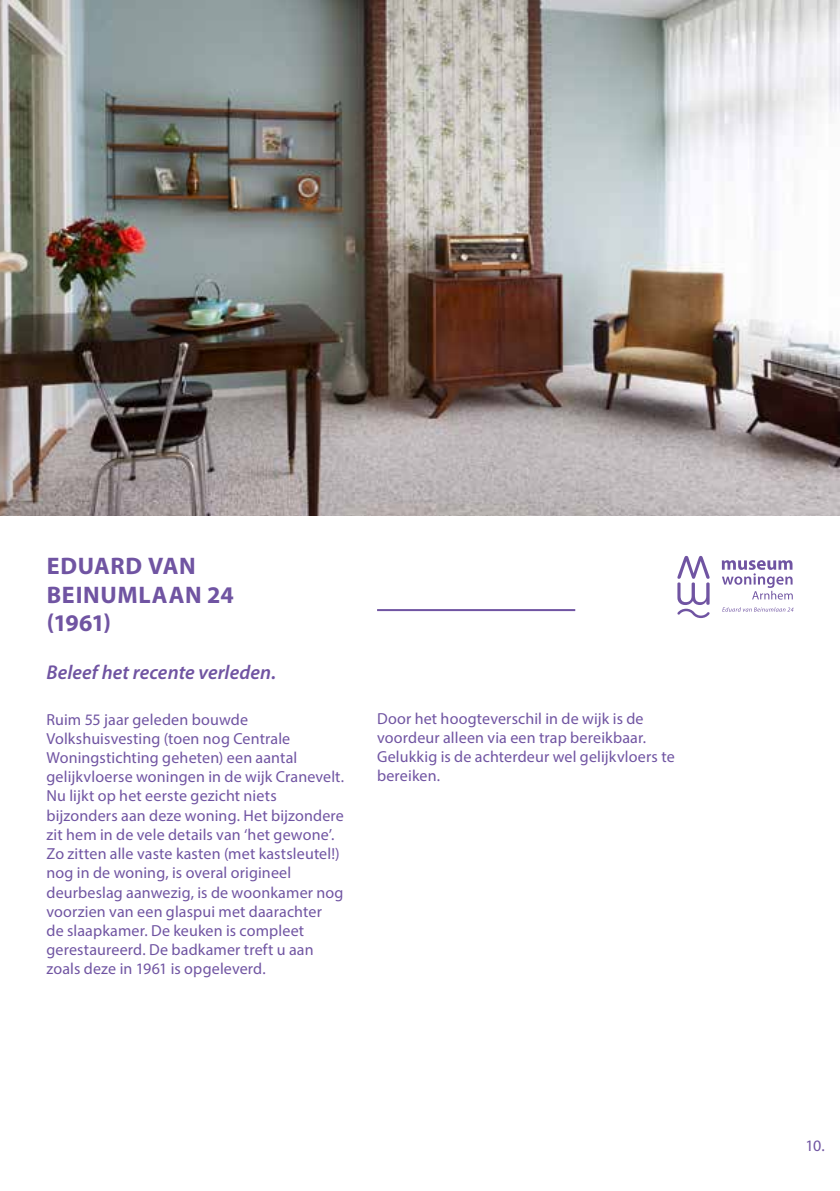
<style>
.page{position:relative;width:840px;height:1191px;background:#fff}
.page>*{position:absolute;margin:0;border:0;box-sizing:border-box;transform-origin:0 0}
.t1{font:700 24px "Myriad Pro";letter-spacing:.005em;color:#7054a2}
.t2{font:italic 600 20px "Myriad Pro";letter-spacing:.005em;color:#7054a2}
.t3{font:16px/19.2px "Myriad Pro";letter-spacing:.01em;color:#7054a2}
</style>
<div class="page">
<img style="left:0;top:0;width:839px;height:516px">
<svg style="left:722px;top:607px;width:71px;height:4px"></svg>
<svg style="left:721px;top:560px;width:71px;height:39px"></svg>
<svg style="left:677px;top:556px;width:32px;height:62px"></svg>
<hr style="left:377px;top:609px;width:198px;height:2px;background:#7054a2">
<h1 class="t1" style="left:47px;top:550px;width:17px">EDUARD</h1>
<h1 class="t1" style="left:148px;top:550px;width:17px">VAN</h1>
<h1 class="t1" style="left:47px;top:579px;width:54px">BEINUMLAAN</h1>
<h1 class="t1" style="left:207px;top:579px;width:28px">24</h1>
<h1 class="t1" style="left:47px;top:607px;width:66px">(1961)</h1>
<p class="t2" style="left:46px;top:660px;width:231px">Beleef het recente verleden.</p>
<p class="t3" style="left:46px;top:709px;width:299px">Ruim 55 jaar geleden bouwde Volkshuisvesting (toen nog Centrale Woningstichting geheten) een aantal gelijkvloerse woningen in de wijk Cranevelt.<br>Nu lijkt op het eerste gezicht niets bijzonders aan deze woning. Het bijzondere zit hem in de vele details van ‘het gewone’.<br>Zo zitten alle vaste kasten (met kastsleutel!) nog in de woning, is overal origineel deurbeslag aanwezig, is de woonkamer nog voorzien van een glaspui met daarachter<br>de slaapkamer. De keuken is compleet gerestaureerd. De badkamer treft u aan zoals deze in 1961 is opgeleverd.</p>
<p class="t3" style="left:377px;top:708px;width:299px">Door het hoogteverschil in de wijk is de voordeur alleen via een trap bereikbaar.<br>Gelukkig is de achterdeur wel gelijkvloers te bereiken.</p>
<p class="t3" style="left:805px;top:1135px;width:21px">10.</p>
</div>
